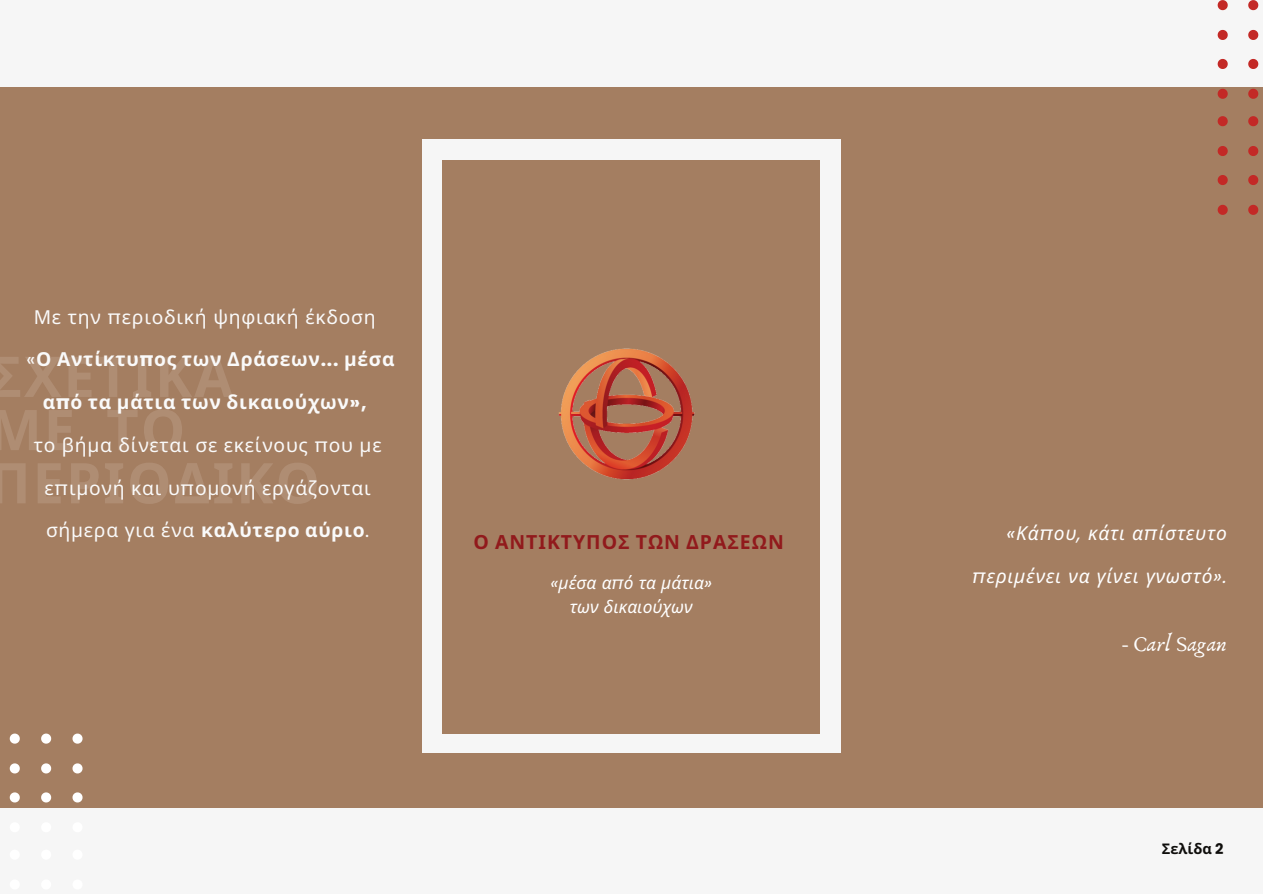
<style>
.page{position:relative;width:1263px;height:894px;background:#fff}
.page>*{position:absolute;margin:0;border:0;box-sizing:border-box;transform-origin:0 0}
.t1{font:700 56.1px/53.1px "Noto Sans";letter-spacing:.035em;color:#fff7f5}
.t2{font:21.75px "Anaktoria";color:#fff}
.t3{font:700 19.5px "Noto Sans";letter-spacing:.05em;color:#911a1c}
.t4{font:19.2px "Noto Sans";letter-spacing:.04em;color:#fafafa}
.t5{font:700 19.2px "Noto Sans";letter-spacing:.04em;color:#fafafa}
.t6{font:italic 19.2px "Noto Sans";letter-spacing:.04em;color:#fff}
.t7{font:italic 17.4px/24px "Noto Sans";color:#fff;text-align:center}
.t8{font:700 14.55px "Noto Sans";color:#0f0e0c}
.s1{font-family:"Poppins"}
.s2{font-family:"Poppins";font-weight:400}
.s3{font-weight:400}
</style>
<div class="page">
<div style="left:0;top:0;width:1263px;height:893px;background:#a47e61"></div>
<div style="left:0;top:808px;width:1263px;height:85px;background:#f6f6f6"></div>
<div style="left:422px;top:139px;width:419px;height:613px;background:#f6f6f6"></div>
<div style="left:442px;top:160px;width:378px;height:573px;background:#a47e61"></div>
<div style="left:0;top:0;width:1263px;height:87px;background:#f6f6f6"></div>
<img style="left:558px;top:348px;width:137px;height:132px">
<svg style="left:1248px;top:116px;width:10px;height:10px"></svg>
<svg style="left:1218px;top:116px;width:10px;height:10px"></svg>
<svg style="left:1248px;top:146px;width:10px;height:10px"></svg>
<svg style="left:1218px;top:146px;width:10px;height:10px"></svg>
<svg style="left:1248px;top:175px;width:10px;height:10px"></svg>
<svg style="left:1218px;top:175px;width:10px;height:10px"></svg>
<svg style="left:1248px;top:205px;width:10px;height:10px"></svg>
<svg style="left:1218px;top:205px;width:10px;height:10px"></svg>
<svg style="left:1248px;top:0;width:10px;height:10px"></svg>
<svg style="left:1218px;top:0;width:10px;height:10px"></svg>
<svg style="left:1248px;top:30px;width:10px;height:10px"></svg>
<svg style="left:1218px;top:30px;width:10px;height:10px"></svg>
<svg style="left:1248px;top:59px;width:10px;height:10px"></svg>
<svg style="left:1218px;top:59px;width:10px;height:10px"></svg>
<svg style="left:1248px;top:89px;width:10px;height:10px"></svg>
<svg style="left:1218px;top:89px;width:10px;height:10px"></svg>
<svg style="left:72px;top:733px;width:11px;height:10px"></svg>
<svg style="left:41px;top:733px;width:10px;height:10px"></svg>
<svg style="left:10px;top:733px;width:10px;height:10px"></svg>
<svg style="left:72px;top:763px;width:11px;height:10px"></svg>
<svg style="left:41px;top:763px;width:10px;height:10px"></svg>
<svg style="left:10px;top:763px;width:10px;height:10px"></svg>
<svg style="left:72px;top:792px;width:11px;height:10px"></svg>
<svg style="left:41px;top:792px;width:10px;height:10px"></svg>
<svg style="left:10px;top:792px;width:10px;height:10px"></svg>
<p class="t4" style="left:34px;top:303px;width:343px">Με την <span class="s1">π</span>εριοδική ψηφιακή έκδοση</p>
<p class="t5" style="left:27px;top:345px;width:369px"><span class="s2">«</span>Ο Αντίκτυ<span class="s1">π</span>ος των Δράσεων<span class="s1">...</span> μέσα</p>
<p class="t5" style="left:43px;top:388px;width:325px">α<span class="s1">π</span>ό τα μάτια των δικαιούχων<span class="s1">»,</span></p>
<p class="t4" style="left:34px;top:431px;width:349px">το βήμα δίνεται σε εκείνους <span class="s1">π</span>ου με</p>
<p class="t4" style="left:45px;top:474px;width:328px">ε<span class="s1">π</span>ιμονή και υ<span class="s1">π</span>ομονή εργάζονται</p>
<p class="t5" style="left:46px;top:516px;width:325px"><span class="s3">σήμερα για ένα</span> καλύτερο αύριο<span class="s2">.</span></p>
<h1 class="t1" style="left:-11px;top:348px;width:333px">ΣΧΕΤΙΚΑ<br>ΜΕ ΤΟ<br>ΠΕΡΙΟΔΙΚΟ</h1>
<p class="t3" style="left:474px;top:528px;width:312px">Ο ΑΝΤΙΚΤΥΠΟΣ ΤΩΝ ΔΡΑΣΕΩΝ</p>
<p class="t7" style="left:551px;top:570px;width:163px"><span class="s1">«</span>μέσα α<span class="s1">π</span>ό τα μάτια<span class="s1">» </span>των δικαιούχων</p>
<p class="t6" style="left:1007px;top:519px;width:222px"><span class="s1">«</span>Κά<span class="s1">π</span>ου<span class="s1">,</span> κάτι α<span class="s1">π</span>ίστευτο</p>
<p class="t6" style="left:972px;top:562px;width:256px"><span class="s1">π</span>εριμένει να γίνει γνωστό<span class="s1">».</span></p>
<p class="t2" style="left:1122px;top:631px;width:106px">- Carl Sagan</p>
<p class="t8" style="left:1162px;top:838px;width:63px">Σελίδα <span class="s1">2</span></p>
</div>
